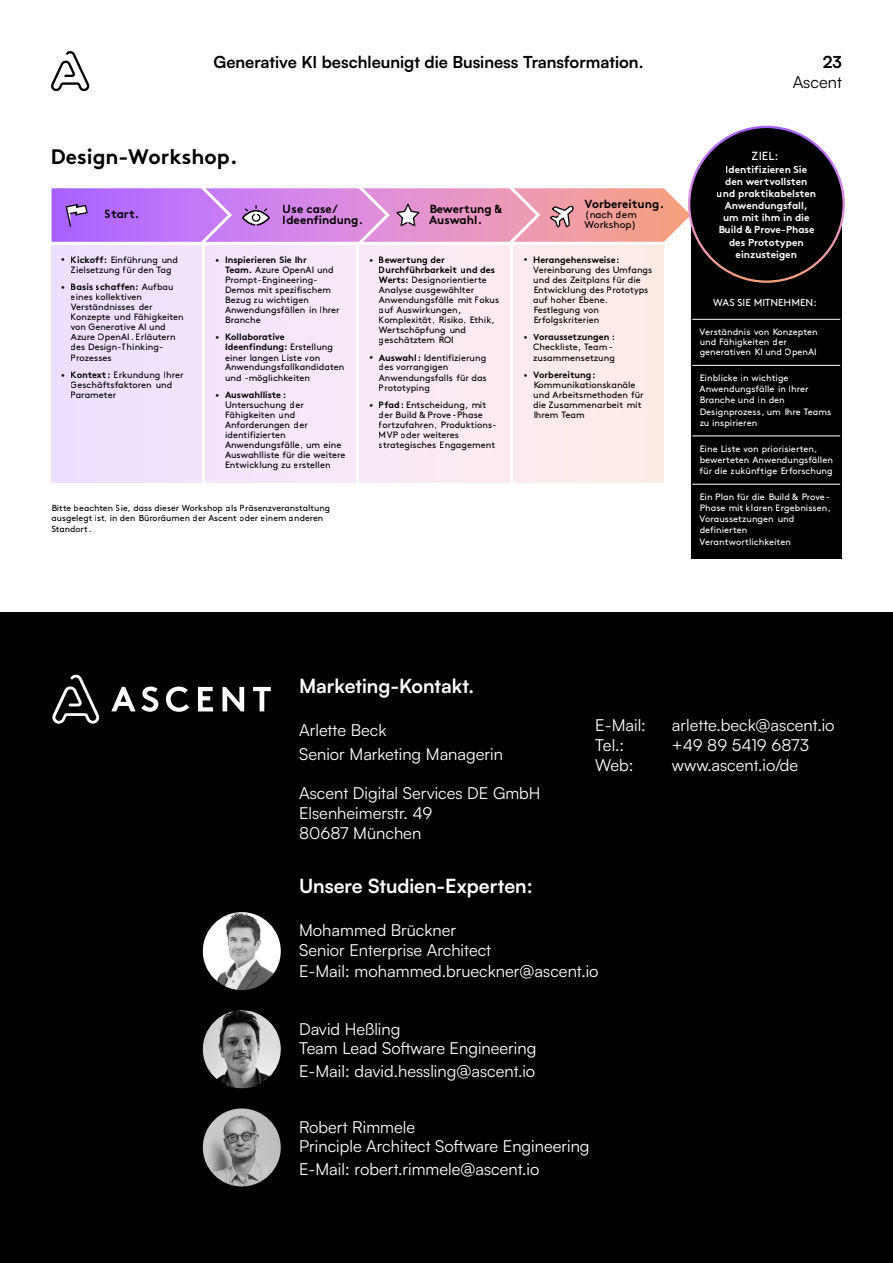
<style>
.page{position:relative;width:893px;height:1263px;background:#fff}
.page>*{position:absolute;margin:0;border:0;box-sizing:border-box;transform-origin:0 0}
.t1{font:700 21px "Brown";color:#000}
.t2{font:700 19.5px "Satoshi";color:#fff}
.t3{font:16.5px/19.8px "Satoshi";color:#fff}
.t4{font:700 16.5px "Satoshi";color:#000}
.t5{font:16.5px "Satoshi";color:#000}
.t6{font:700 11.7px/11.4px "Brown";color:#000}
.t7{font:11.7px "Brown";color:#fff}
.t8{font:700 10.05px/12.1px "Brown";color:#fff;text-align:center}
.t9{font:10.05px/9.8px "Brown";color:#000}
.t10{font:10.05px "Brown";color:#fff}
.t11{font:9.15px/10.1px "Brown";color:#000}
.t12{font:9.15px/11.1px "Brown";color:#fff}
.t13{font:8.85px/10.6px "Brown";color:#000}
.s1{font-size:6.6px}
.s2{font-weight:700}
</style>
<div class="page">
<div style="left:0;top:612px;width:893px;height:651px;background:#000"></div>
<svg style="left:52px;top:674px;width:47px;height:50px"></svg>
<svg style="left:111px;top:686px;width:160px;height:26px"></svg>
<img style="left:203px;top:1010px;width:78px;height:78px;border-radius:39px">
<img style="left:203px;top:1108px;width:78px;height:78px;border-radius:39px">
<img style="left:203px;top:912px;width:78px;height:78px;border-radius:39px">
<div style="left:52px;top:245px;width:149px;height:237px;background:#f0e2fe"></div>
<div style="left:206px;top:245px;width:150px;height:237px;background:#f6e6fa"></div>
<div style="left:360px;top:245px;width:150px;height:237px;background:#fae9f4"></div>
<div style="left:514px;top:245px;width:150px;height:237px;background:#fcebea"></div>
<div style="left:691px;top:195px;width:151px;height:364px;background:#000"></div>
<hr style="left:692px;top:319px;width:148px;height:1px;background:#fff">
<hr style="left:692px;top:365px;width:148px;height:1px;background:#fff">
<hr style="left:692px;top:435px;width:148px;height:1px;background:#fff">
<hr style="left:692px;top:484px;width:148px;height:1px;background:#fff">
<svg style="left:51px;top:184px;width:646px;height:62px"></svg>
<div style="left:689px;top:127px;width:155px;height:155px;background:#000;border-radius:50%"></div>
<svg style="left:51px;top:51px;width:38px;height:40px"></svg>
<h3 class="t4" style="left:213px;top:50px;width:432px">Generative KI beschleunigt die Business Transformation.</h3>
<h3 class="t4" style="left:823px;top:50px;width:21px">23</h3>
<h3 class="t5" style="left:793px;top:71px;width:51px">Ascent</h3>
<h1 class="t1" style="left:50px;top:140px;width:189px">Design-Workshop.</h1>
<p class="t6" style="left:105px;top:207px;width:36px">Start.</p>
<p class="t11" style="left:61px;top:254px;width:119px;text-align:center"><span class="s1">•</span> <span class="s2">Kickoff:</span> Einführung und<br>Zielsetzung für den Tag</p>
<p class="t11" style="left:71px;top:281px;width:115px;text-indent:-10px"><span class="s1">•</span> <span class="s2">Basis schaffen:</span> Aufbau eines kollektiven<br>Verständnisses der<br>Konzepte und Fähigkeiten von Generative AI und<br>Azure OpenAI. Erläutern des Design-Thinking-<br>Prozesses</p>
<p class="t11" style="left:71px;top:369px;width:115px;text-indent:-10px"><span class="s1">•</span> <span class="s2">Kontext :</span> Erkundung Ihrer<br>Geschäftsfaktoren und<br>Parameter</p>
<p class="t6" style="left:283px;top:202px;width:82px">Use case/<br>Ideenfindung.</p>
<p class="t6" style="left:429px;top:202px;width:75px">Bewertung &amp;<br>Auswahl.</p>
<p class="t11" style="left:225px;top:254px;width:116px;text-indent:-10px"><span class="s1">•</span> <span class="s2">Inspierieren Sie Ihr<br>Team.</span> Azure OpenAI und<br>Prompt-Engineering-<br>Demos mit spezifischem<br>Bezug zu wichtigen<br>Anwendungsfällen in Ihrer<br>Branche</p>
<p class="t11" style="left:225px;top:331px;width:121px;text-indent:-10px"><span class="s1">•</span> <span class="s2">Kollaborative<br>Ideenfindung:</span> Erstellung einer langen Liste von<br>Anwendungsfallkandidaten und -möglichkeiten</p>
<p class="t11" style="left:225px;top:389px;width:122px;text-indent:-10px"><span class="s1">•</span> <span class="s2">Auswahlliste:<br></span>Untersuchung der<br>Fähigkeiten und<br>Anforderungen der identifizierten<br>Anwendungsfälle, um eine<br>Auswahlliste für die weitere<br>Entwicklung zu erstellen</p>
<p class="t11" style="left:379px;top:254px;width:122px;text-indent:-10px"><span class="s1">•</span> <span class="s2">Bewertung der<br>Durchführbarkeit und des<br>Werts:</span> Designorientierte<br>Analyse ausgewählter<br>Anwendungsfälle mit Fokus auf Auswirkungen,<br>Komplexität , Risiko, Ethik,<br>Wertschöpfung und geschätztem ROI</p>
<p class="t11" style="left:379px;top:352px;width:109px;text-indent:-10px"><span class="s1">•</span> <span class="s2">Auswahl:</span> Identifizierung des vorrangigen<br>Anwendungsfalls für das<br>Prototyping</p>
<p class="t11" style="left:379px;top:399px;width:120px;text-indent:-10px"><span class="s1">•</span> <span class="s2">Pfad:</span> Entscheidung, mit der Build &amp; Prove -Phase fortzufahren, Produktions-<br>MVP oder weiteres strategisches Engagement</p>
<p class="t13" style="left:51px;top:501px;width:280px">Bitte beachten Sie, dass dieser Workshop als Präsenzveranstaltung ausgelegt ist, in den Büroräumen der Ascent oder einem anderen<br>Standort.</p>
<p class="t6" style="left:585px;top:197px;width:81px">Vorbereitung.</p>
<p class="t9" style="left:585px;top:209px;width:54px">(nach dem<br>Workshop)</p>
<p class="t11" style="left:533px;top:254px;width:121px;text-indent:-10px"><span class="s1">•</span> <span class="s2">Herangehensweise:<br></span>Vereinbarung des Umfangs und des Zeitplans für die<br>Entwicklung des Prototyps auf hoher Ebene.<br>Festlegung von<br>Erfolgskriterien</p>
<p class="t11" style="left:533px;top:331px;width:83px;text-indent:-10px"><span class="s1">•</span> <span class="s2">Voraussetzungen :<br></span>Checkliste, Team&shy;zusammensetzung</p>
<p class="t11" style="left:533px;top:369px;width:112px;text-indent:-10px"><span class="s1">•</span> <span class="s2">Vorbereitung:<br></span>Kommunikationskanäle und Arbeitsmethoden für die Zusammenarbeit mit<br>Ihrem Team</p>
<p class="t7" style="left:752px;top:147px;width:28px">ZIEL:</p>
<p class="t8" style="left:717px;top:162px;width:101px">Identifizieren Sie den wertvollsten und praktikabelsten<br>Anwendungsfall, um mit ihm in die<br>Build &amp; Prove-Phase des Prototypen einzusteigen</p>
<p class="t10" style="left:713px;top:294px;width:105px">WAS SIE MITNEHMEN:</p>
<p class="t12" style="left:700px;top:326px;width:120px;line-height:10.1px">Verständnis von Konzepten und Fähigkeiten der generativen KI und OpenAI</p>
<p class="t12" style="left:700px;top:372px;width:133px">Einblicke in wichtige<br>Anwendungsfälle in Ihrer<br>Branche und in den<br>Designprozess, um Ihre Teams zu inspirieren</p>
<p class="t12" style="left:700px;top:442px;width:135px">Eine Liste von priorisierten, bewerteten Anwendungsfällen für die zukünftige Erforschung</p>
<p class="t12" style="left:700px;top:490px;width:133px">Ein Plan für die Build &amp; Prove-<br>Phase mit klaren Ergebnissen,<br>Voraussetzungen und definierten<br>Verantwortlichkeiten</p>
<h2 class="t2" style="left:299px;top:672px;width:177px">Marketing-Kontakt.</h2>
<h3 class="t3" style="left:299px;top:718px;width:205px;line-height:23.4px">Arlette Beck<br>Senior Marketing Managerin</h3>
<h3 class="t3" style="left:299px;top:783px;width:243px">Ascent Digital Services DE GmbH<br>Elsenheimerstr. 49<br>80687 München</h3>
<h2 class="t2" style="left:299px;top:872px;width:235px">Unsere Studien-Experten:</h2>
<h3 class="t3" style="left:299px;top:920px;width:194px">Mohammed Brückner<br>Senior Enterprise Architect</h3>
<h3 class="t3" style="left:595px;top:715px;width:52px">E-Mail:<br>Tel.:<br>Web:</h3>
<h3 class="t3" style="left:672px;top:715px;width:164px">arlette.beck@ascent.io +49 89 5419 6873 www.ascent.io/de</h3>
<h3 class="t3" style="left:299px;top:960px;width:301px">E-Mail: mohammed.brueckner@ascent.io</h3>
<h3 class="t3" style="left:299px;top:1018px;width:239px">David Heßling<br>Team Lead Software Engineering</h3>
<h3 class="t3" style="left:299px;top:1060px;width:238px">E-Mail: david.hessling@ascent.io</h3>
<h3 class="t3" style="left:299px;top:1116px;width:292px">Robert Rimmele<br>Principle Architect Software Engineering</h3>
<h3 class="t3" style="left:299px;top:1158px;width:242px">E-Mail: robert.rimmele@ascent.io</h3>
</div>
